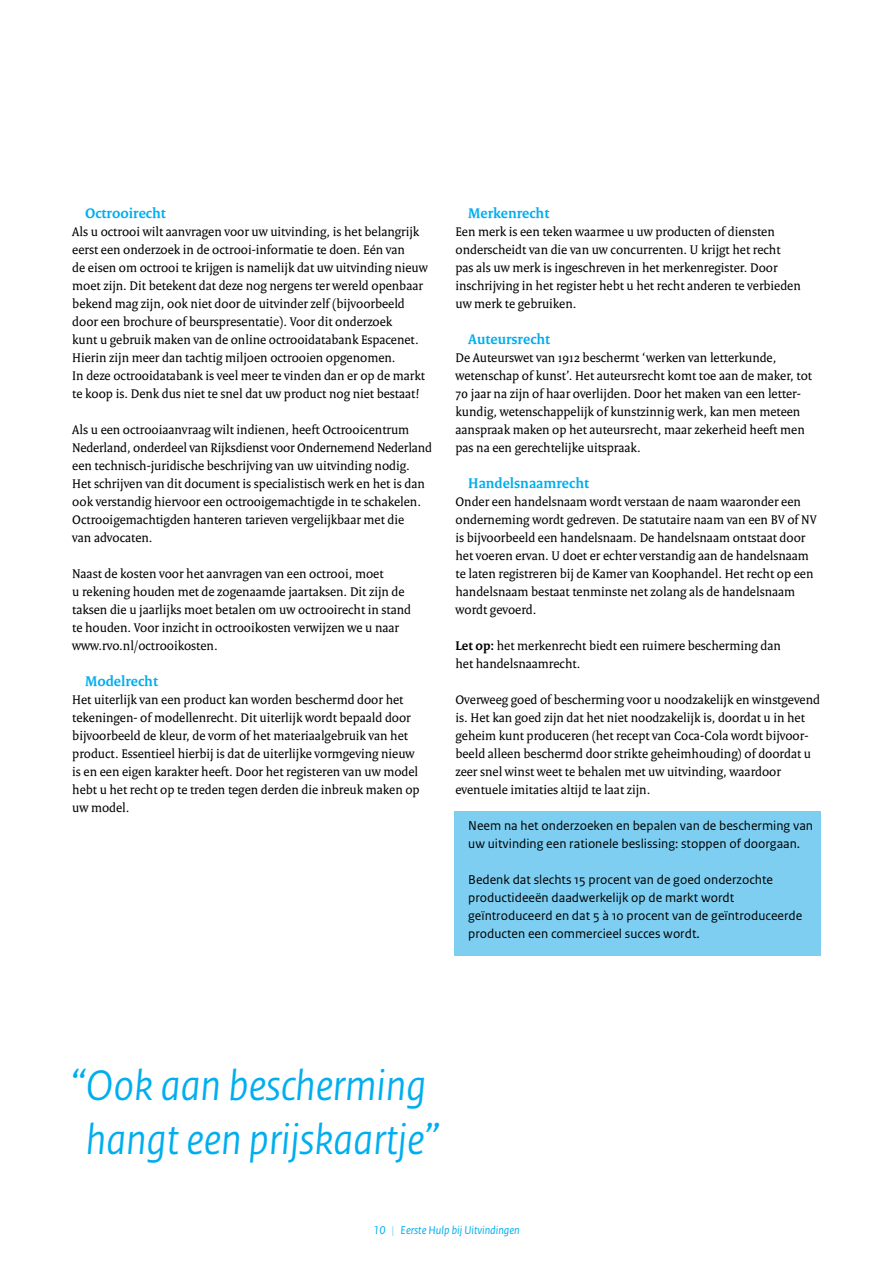
<style>
.page{position:relative;width:893px;height:1263px;background:#fff}
.page>*{position:absolute;margin:0;border:0;box-sizing:border-box;transform-origin:0 0}
.t1{font:italic 45px/54px "Rijksoverheid Sans Heading";color:#00aeef;text-align:center}
.t2{font:700 15px "Rijksoverheid Serif";color:#00aeef}
.t3{font:13.5px/18px "Rijksoverheid Serif";color:#000}
.t4{font:13.5px/18px "Rijksoverheid Sans Text";color:#000}
.t5{font:italic 12px "Rijksoverheid Sans Text";color:#00aeef}
.s1{font-weight:700}
.s2{color:#7dcef1}
</style>
<div class="page">
<div style="left:455px;top:812px;width:366px;height:144px;background:#7dcef1"></div>
<p class="t2" style="left:85px;top:204px;width:82px">Octrooirecht</p>
<p class="t3" style="left:72px;top:222px;width:357px">Als u octrooi wilt aanvragen voor uw uitvinding, is het belangrijk eerst een onderzoek in de octrooi-informatie te doen. Eén van<br>de eisen om octrooi te krijgen is namelijk dat uw uitvinding nieuw moet zijn. Dit betekent dat deze nog nergens ter wereld openbaar bekend mag zijn, ook niet door de uitvinder zelf (bijvoorbeeld door een brochure of beurspresentatie). Voor dit onderzoek<br>kunt u gebruik maken van de online octrooidatabank Espacenet.<br>Hierin zijn meer dan tachtig miljoen octrooien opgenomen.<br>In deze octrooidatabank is veel meer te vinden dan er op de markt te koop is. Denk dus niet te snel dat uw product nog niet bestaat!</p>
<p class="t3" style="left:72px;top:420px;width:361px">Als u een octrooiaanvraag wilt indienen, heeft Octrooicentrum Nederland, onderdeel van Rijksdienst voor Ondernemend Nederland een technisch-juridische beschrijving van uw uitvinding nodig.<br>Het schrijven van dit document is specialistisch werk en het is dan ook verstandig hiervoor een octrooigemachtigde in te schakelen.<br>Octrooigemachtigden hanteren tarieven vergelijkbaar met die<br>van advocaten.</p>
<p class="t3" style="left:72px;top:564px;width:340px">Naast de kosten voor het aanvragen van een octrooi, moet<br>u rekening houden met de zogenaamde jaartaksen. Dit zijn de taksen die u jaarlijks moet betalen om uw octrooirecht in stand te houden. Voor inzicht in octrooikosten verwijzen we u naar www.rvo.nl/octrooikosten.</p>
<p class="t2" style="left:85px;top:672px;width:74px">Modelrecht</p>
<p class="t3" style="left:72px;top:690px;width:349px">Het uiterlijk van een product kan worden beschermd door het tekeningen- of modellenrecht. Dit uiterlijk wordt bepaald door bijvoorbeeld de kleur, de vorm of het materiaalgebruik van het product. Essentieel hierbij is dat de uiterlijke vormgeving nieuw is en een eigen karakter heeft. Door het registeren van uw model hebt u het recht op te treden tegen derden die inbreuk maken op uw model.</p>
<p class="t2" style="left:468px;top:204px;width:83px">Merkenrecht</p>
<p class="t3" style="left:455px;top:222px;width:347px">Een merk is een teken waarmee u uw producten of diensten onderscheidt van die van uw concurrenten. U krijgt het recht pas als uw merk is ingeschreven in het merkenregister. Door inschrijving in het register hebt u het recht anderen te verbieden uw merk te gebruiken.</p>
<p class="t2" style="left:468px;top:330px;width:83px">Auteursrecht</p>
<p class="t3" style="left:455px;top:348px;width:358px">De Auteurswet van 1912 beschermt ‘werken van letterkunde, wetenschap of kunst’. Het auteursrecht komt toe aan de maker, tot 70 jaar na zijn of haar overlijden. Door het maken van een letter&shy;kundig, wetenschappelijk of kunstzinnig werk, kan men meteen aanspraak maken op het auteursrecht, maar zekerheid heeft men pas na een gerechtelijke uitspraak.</p>
<p class="t2" style="left:468px;top:474px;width:122px">Handelsnaamrecht</p>
<p class="t3" style="left:455px;top:492px;width:363px">Onder een handelsnaam wordt verstaan de naam waaronder een onderneming wordt gedreven. De statutaire naam van een BV of NV is bijvoorbeeld een handelsnaam. De handelsnaam ontstaat door het voeren ervan. U doet er echter verstandig aan de handelsnaam te laten registreren bij de Kamer van Koophandel. Het recht op een handelsnaam bestaat tenminste net zolang als de handelsnaam wordt gevoerd.</p>
<p class="t3" style="left:455px;top:636px;width:327px"><span class="s1">Let op:</span> het merkenrecht biedt een ruimere bescherming dan het handelsnaamrecht.</p>
<p class="t3" style="left:455px;top:690px;width:366px">Overweeg goed of bescherming voor u noodzakelijk en winstgevend is. Het kan goed zijn dat het niet noodzakelijk is, doordat u in het geheim kunt produceren (het recept van Coca-Cola wordt bijvoor&shy;beeld alleen beschermd door strikte geheimhouding) of doordat u zeer snel winst weet te behalen met uw uitvinding, waardoor eventuele imitaties altijd te laat zijn.</p>
<p class="t4" style="left:468px;top:817px;width:346px">Neem na het onderzoeken en bepalen van de bescherming van uw uitvinding een rationele beslissing: stoppen of doorgaan.</p>
<p class="t4" style="left:468px;top:871px;width:336px">Bedenk dat slechts 15 procent van de goed onderzochte productideeën daadwerkelijk op de markt wordt geïntroduceerd en dat 5 à 10 procent van de geïntroduceerde producten een commercieel succes wordt.</p>
<h1 class="t1" style="left:71px;top:1059px;width:370px">“Ook aan bescherming hangt een prijskaartje”</h1>
<p class="t5" style="left:373px;top:1223px;width:148px">10 <span class="s2">|</span> Eerste Hulp bij Uitvindingen</p>
</div>
